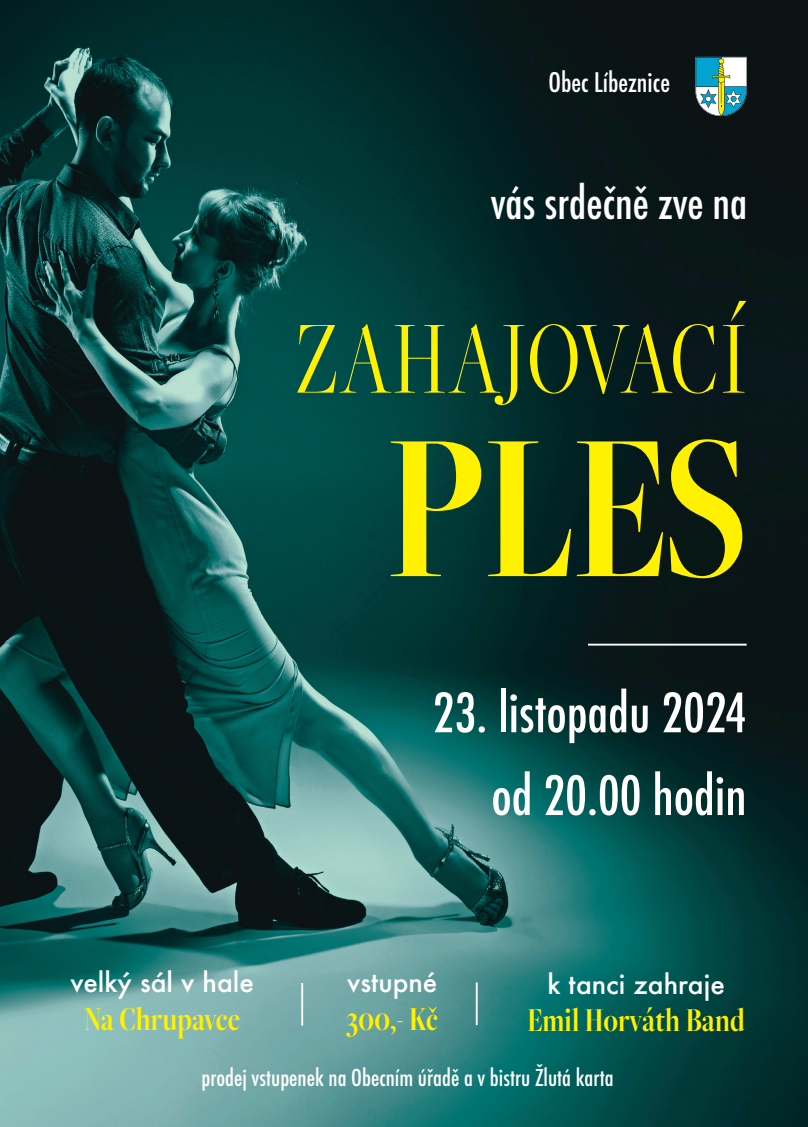
<style>
.page{position:relative;width:808px;height:1127px;background:#fff}
.page>*{position:absolute;margin:0;border:0;box-sizing:border-box;transform-origin:0 0}
.t1{font:600 215.4px "Freight Big Cmp Pro";color:#fff101}
.t2{font:300 108.15px "Freight Big Cmp Pro";letter-spacing:.02em;color:#fff101}
.t3{font:500 condensed 52.65px/82.8px "Futura";color:#fff;text-align:right}
.t4{font:500 condensed 43.65px "Futura";color:#fff}
.t5{font:600 34.8px "Freight Big Cmp Pro";color:#fff101}
.t6{font:500 26.4px "Futura";color:#fff}
.t7{font:500 condensed 26.25px "Futura";color:#fff}
.t8{font:500 condensed 22.5px "Futura";color:#fff}
</style>
<div class="page">
<img style="left:0;top:0;width:808px;height:1127px">
<hr style="left:588px;top:644px;width:159px;height:1px;background:#fff">
<svg style="left:695px;top:57px;width:52px;height:60px"></svg>
<hr style="left:301px;top:983px;width:2px;height:42px;background:#fff">
<hr style="left:476px;top:982px;width:2px;height:43px;background:#fff">
<p class="t7" style="left:548px;top:66px;width:123px">Obec Líbeznice</p>
<h3 class="t4" style="left:491px;top:174px;width:258px">vás srdečně zve na</h3>
<h2 class="t2" style="left:295px;top:290px;width:453px">ZAHAJOVACÍ</h2>
<h1 class="t1" style="left:387px;top:369px;width:361px">PLES</h1>
<p class="t6" style="left:71px;top:964px;width:185px">velký sál v hale</p>
<h3 class="t5" style="left:84px;top:996px;width:157px">Na Chrupavce</h3>
<h3 class="t3" style="left:433px;top:672px;width:315px">23. listopadu 2024 od 20.00 hodin</h3>
<p class="t6" style="left:347px;top:964px;width:92px">vstupné</p>
<h3 class="t5" style="left:347px;top:996px;width:93px">300,- Kč</h3>
<p class="t6" style="left:547px;top:966px;width:179px">k tanci zahraje</p>
<h3 class="t5" style="left:527px;top:998px;width:219px">Emil Horváth Band</h3>
<p class="t8" style="left:202px;top:1063px;width:414px">prodej vstupenek na Obecním úřadě a v bistru Žlutá karta</p>
</div>
